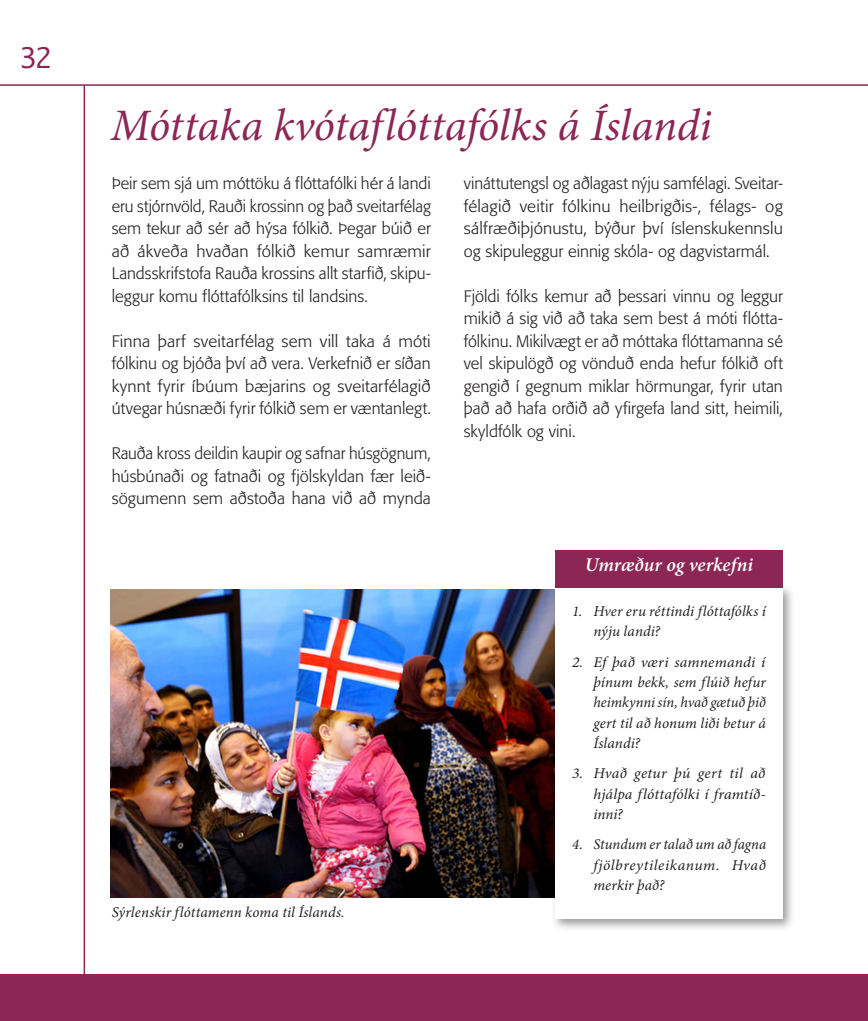
<style>
.page{position:relative;width:868px;height:1021px;background:#fff}
.page>*{position:absolute;margin:0;border:0;box-sizing:border-box;transform-origin:0 0}
.t1{font:italic 45px "Minion Pro";letter-spacing:-.005em;color:#8c2755}
.t2{font:27px "Monaco";color:#8c2755}
.t3{font:italic 600 19.5px "Minion Pro";color:#fff}
.t4{font:300 16.5px/22.5px "Formata";color:#231f20;text-align:justify}
.t5{font:italic 15px/20.2px "Minion Pro";letter-spacing:.005em;color:#231f20;text-align:justify}
.s1{color:#fff}
</style>
<div class="page">
<hr style="left:84px;top:85px;width:1px;height:893px;background:#8c2755">
<div style="left:0;top:974px;width:867px;height:46px;background:#8c2755"></div>
<img style="left:111px;top:589px;width:440px;height:308px">
<hr style="left:0;top:84px;width:867px;height:2px;background:#8c2755">
<div style="left:551px;top:584px;width:244px;height:347px;background:#231f20;opacity:.45"></div>
<div style="left:555px;top:588px;width:227px;height:330px;background:#fff"></div>
<div style="left:555px;top:550px;width:227px;height:38px;background:#8c2755"></div>
<h2 class="t2" style="left:20px;top:34px;width:46px">32<span class="s1">.</span></h2>
<h1 class="t1" style="left:111px;top:95px;width:602px">Móttaka kvótaflóttafólks á Íslandi</h1>
<p class="t4" style="left:112px;top:172px;width:320px">Þeir sem sjá um móttöku á flóttafólki hér á landi eru stjórnvöld, Rauði krossinn og það sveitarfélag sem tekur að sér að hýsa fólkið. Þegar búið er að ákveða hvaðan fólkið kemur samræmir Landsskrifstofa Rauða krossins allt starfið, skipu&shy;leggur komu flóttafólksins til landsins.</p>
<p class="t4" style="left:112px;top:330px;width:320px">Finna þarf sveitarfélag sem vill taka á móti fólkinu og bjóða því að vera. Verkefnið er síðan kynnt fyrir íbúum bæjarins og sveitarfélagið útvegar húsnæði fyrir fólkið sem er væntanlegt.</p>
<p class="t4" style="left:112px;top:442px;width:320px">Rauða kross deildin kaupir og safnar húsgögnum, húsbúnaði og fatnaði og fjölskyldan fær leið&shy;sögumenn sem aðstoða hana við að mynda</p>
<p class="t4" style="left:463px;top:172px;width:320px">vináttutengsl og aðlagast nýju samfélagi. Sveitar&shy;félagið veitir fólkinu heilbrigðis-, félags- og sálfræðiþjónustu, býður því íslenskukennslu og skipuleggur einnig skóla- og dagvistarmál.</p>
<p class="t4" style="left:463px;top:285px;width:320px">Fjöldi fólks kemur að þessari vinnu og leggur mikið á sig við að taka sem best á móti flótta&shy;fólkinu. Mikilvægt er að móttaka flóttamanna sé vel skipulögð og vönduð enda hefur fólkið oft gengið í gegnum miklar hörmungar, fyrir utan það að hafa orðið að yfirgefa land sitt, heimili, skyldfólk og vini.</p>
<p class="t3" style="left:585px;top:550px;width:169px">Umræður og verkefni</p>
<p class="t5" style="left:112px;top:902px;width:235px">Sýrlenskir flóttamenn koma til Íslands.</p>
<p class="t5" style="left:593px;top:601px;width:174px;text-indent:-21px">1. Hver eru réttindi flóttafólks í nýju landi?</p>
<p class="t5" style="left:593px;top:651px;width:174px;text-indent:-21px">2. Ef það væri samnemandi í þínum bekk, sem flúið hefur heimkynni sín, hvað gætuð þið gert til að honum liði betur á Íslandi?</p>
<p class="t5" style="left:593px;top:763px;width:174px;text-indent:-21px">3. Hvað getur þú gert til að hjálpa flóttafólki í framtíð&shy;inni?</p>
<p class="t5" style="left:593px;top:834px;width:174px;text-indent:-21px">4. Stundum er talað um að fagna fjölbreytileikanum. Hvað merkir það?</p>
</div>
